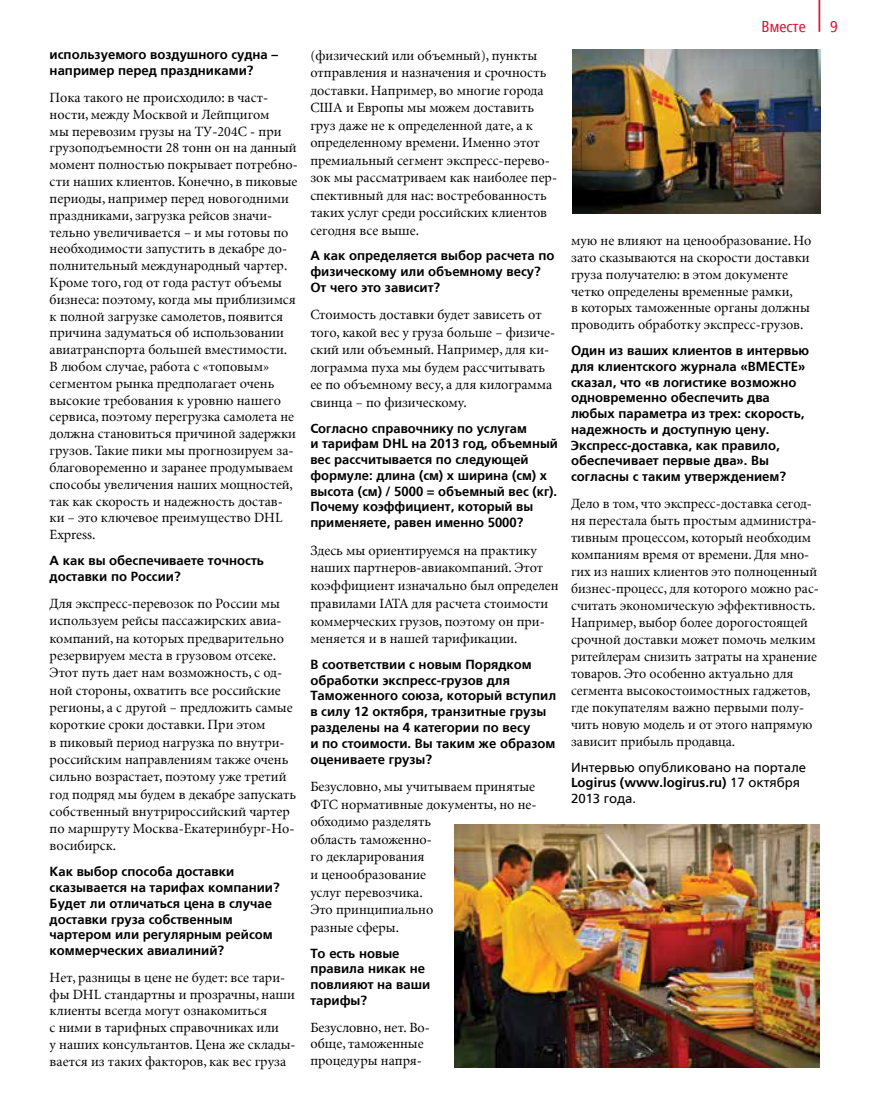
<style>
.page{position:relative;width:869px;height:1117px;background:#fff}
.page>*{position:absolute;margin:0;border:0;box-sizing:border-box;transform-origin:0 0}
.t1{font:condensed 15.75px "Frutiger LTCYR";color:#d71635}
.t2{font:14px/16.8px "Minion CYR";color:#000}
.t3{font:700 13.12px/15.8px "Frutiger LTCYR";color:#000}
.t4{font:13.12px/15.8px "Frutiger LTCYR";color:#000}
.s1{font-weight:700}
</style>
<div class="page">
<hr style="left:818px;top:0;width:1px;height:32px;background:#d71635">
<img style="left:572px;top:50px;width:247px;height:164px">
<img style="left:454px;top:824px;width:365px;height:243px">
<p class="t3" style="left:50px;top:47px;width:230px">используемого воздушного судна – например перед праздниками?</p>
<p class="t2" style="left:50px;top:89px;width:250px">Пока такого не происходило: в част&shy;ности, между Москвой и Лейпцигом<br>мы перевозим грузы на ТУ-204С - при грузоподъемности 28 тонн он на данный момент полностью покрывает потребно&shy;сти наших клиентов. Конечно, в пиковые периоды, например перед новогодними праздниками, загрузка рейсов значи&shy;тельно увеличивается – и мы готовы по необходимости запустить в декабре до&shy;полнительный международный чартер.<br>Кроме того, год от года растут объемы бизнеса: поэтому, когда мы приблизимся к полной загрузке самолетов, появится причина задуматься об использовании авиатранспорта большей вместимости.<br>В любом случае, работа с «топовым» сегментом рынка предполагает очень высокие требования к уровню нашего сервиса, поэтому перегрузка самолета не должна становиться причиной задержки грузов. Такие пики мы прогнозируем за&shy;благовоременно и заранее продумываем способы увеличения наших мощностей, так как скорость и надежность достав&shy;ки – это ключевое преимущество DHL Express.</p>
<p class="t3" style="left:50px;top:552px;width:216px">А как вы обеспечиваете точность доставки по России?</p>
<p class="t2" style="left:50px;top:594px;width:248px;line-height:17.3px">Для экспресс-перевозок по России мы используем рейсы пассажирских авиа&shy;компаний, на которых предварительно резервируем места в грузовом отсеке.<br>Этот путь дает нам возможность, с од&shy;ной стороны, охватить все российские регионы, а с другой – предложить самые короткие сроки доставки. При этом<br>в пиковый период нагрузка по внутри&shy;российским направлениям также очень сильно возрастает, поэтому уже третий год подряд мы будем в декабре запускать собственный внутрироссийский чартер по маршруту Москва-Екатеринбург-Но&shy;восибирск.</p>
<p class="t3" style="left:50px;top:863px;width:231px">Как выбор способа доставки сказывается на тарифах компании?<br>Будет ли отличаться цена в случае доставки груза собственным чартером или регулярным рейсом коммерческих авиалиний?</p>
<p class="t2" style="left:50px;top:968px;width:247px">Нет, разницы в цене не будет: все тари&shy;фы DHL стандартны и прозрачны, наши клиенты всегда могут ознакомиться<br>с ними в тарифных справочниках или<br>у наших консультантов. Цена же склады&shy;вается из таких факторов, как вес груза</p>
<p class="t2" style="left:310px;top:46px;width:248px;line-height:17.5px">(физический или объемный), пункты отправления и назначения и срочность доставки. Например, во многие города США и Европы мы можем доставить груз даже не к определенной дате, а к определенному времени. Именно этот премиальный сегмент экспресс-перево&shy;зок мы рассматриваем как наиболее пер&shy;спективный для нас: востребованность таких услуг среди российских клиентов сегодня все выше.</p>
<p class="t3" style="left:310px;top:248px;width:245px">А как определяется выбор расчета по физическому или объемному весу?<br>От чего это зависит?</p>
<p class="t2" style="left:310px;top:306px;width:246px;line-height:17.5px">Стоимость доставки будет зависеть от того, какой вес у груза больше – физиче&shy;ский или объемный. Например, для ки&shy;лограмма пуха мы будем рассчитывать ее по объемному весу, а для килограмма свинца – по физическому.</p>
<p class="t3" style="left:310px;top:420px;width:249px">Согласно справочнику по услугам<br>и тарифам DHL на 2013 год, объемный вес рассчитывается по следующей формуле: длина (см) х ширина (см) х высота (см) / 5000 = объемный вес (кг).<br>Почему коэффициент, который вы применяете, равен именно 5000?</p>
<p class="t2" style="left:310px;top:541px;width:250px;line-height:17.7px">Здесь мы ориентируемся на практику наших партнеров-авиакомпаний. Этот коэффициент изначально был определен правилами IATA для расчета стоимости коммерческих грузов, поэтому он при&shy;меняется и в нашей тарификации.</p>
<p class="t3" style="left:310px;top:656px;width:247px">В соответствии с новым Порядком обработки экспресс-грузов для<br>Таможенного союза, который вступил в силу 12 октября, транзитные грузы разделены на 4 категории по весу<br>и по стоимости. Вы таким же образом оцениваете грузы?</p>
<p class="t2" style="left:310px;top:777px;width:227px;line-height:17.5px">Безусловно, мы учитываем принятые<br>ФТС нормативные документы, но не&shy;обходимо разделять<br>область таможенно-<br>го декларирования<br>и ценообразование<br>услуг перевозчика.<br>Это принципиально<br>разные сферы.</p>
<p class="t3" style="left:310px;top:945px;width:121px">То есть новые правила никак не повлияют на ваши тарифы?</p>
<p class="t2" style="left:310px;top:1018px;width:121px">Безусловно, нет. Во&shy;обще, таможенные процедуры напря-</p>
<p class="t1" style="left:761px;top:18px;width:46px">Вместе</p>
<p class="t1" style="left:829px;top:18px;width:9px">9</p>
<p class="t2" style="left:570px;top:232px;width:242px">мую не влияют на ценообразование. Но зато сказываются на скорости доставки груза получателю: в этом документе четко определены временные рамки,<br>в которых таможенные органы должны проводить обработку экспресс-грузов.</p>
<p class="t3" style="left:570px;top:342px;width:239px">Один из ваших клиентов в интервью для клиентского журнала «ВМЕСТЕ» сказал, что «в логистике возможно одновременно обеспечить два любых параметра из трех: скорость, надежность и доступную цену.<br>Экспресс-доставка, как правило, обеспечивает первые два». Вы согласны с таким утверждением?</p>
<p class="t2" style="left:570px;top:494px;width:249px">Дело в том, что экспресс-доставка сегод&shy;ня перестала быть простым администра&shy;тивным процессом, который необходим компаниям время от времени. Для мно&shy;гих из наших клиентов это полноценный бизнес-процесс, для которого можно рас&shy;считать экономическую эффективность.<br>Например, выбор более дорогостоящей срочной доставки может помочь мелким ритейлерам снизить затраты на хранение товаров. Это особенно актуально для сегмента высокостоимостных гаджетов, где покупателям важно первыми полу&shy;чить новую модель и от этого напрямую зависит прибыль продавца.</p>
<p class="t4" style="left:570px;top:759px;width:236px">Интервью опубликовано на портале<br><span class="s1">Logirus (www.logirus.ru)</span> 17 октября<br>2013 года.</p>
</div>
